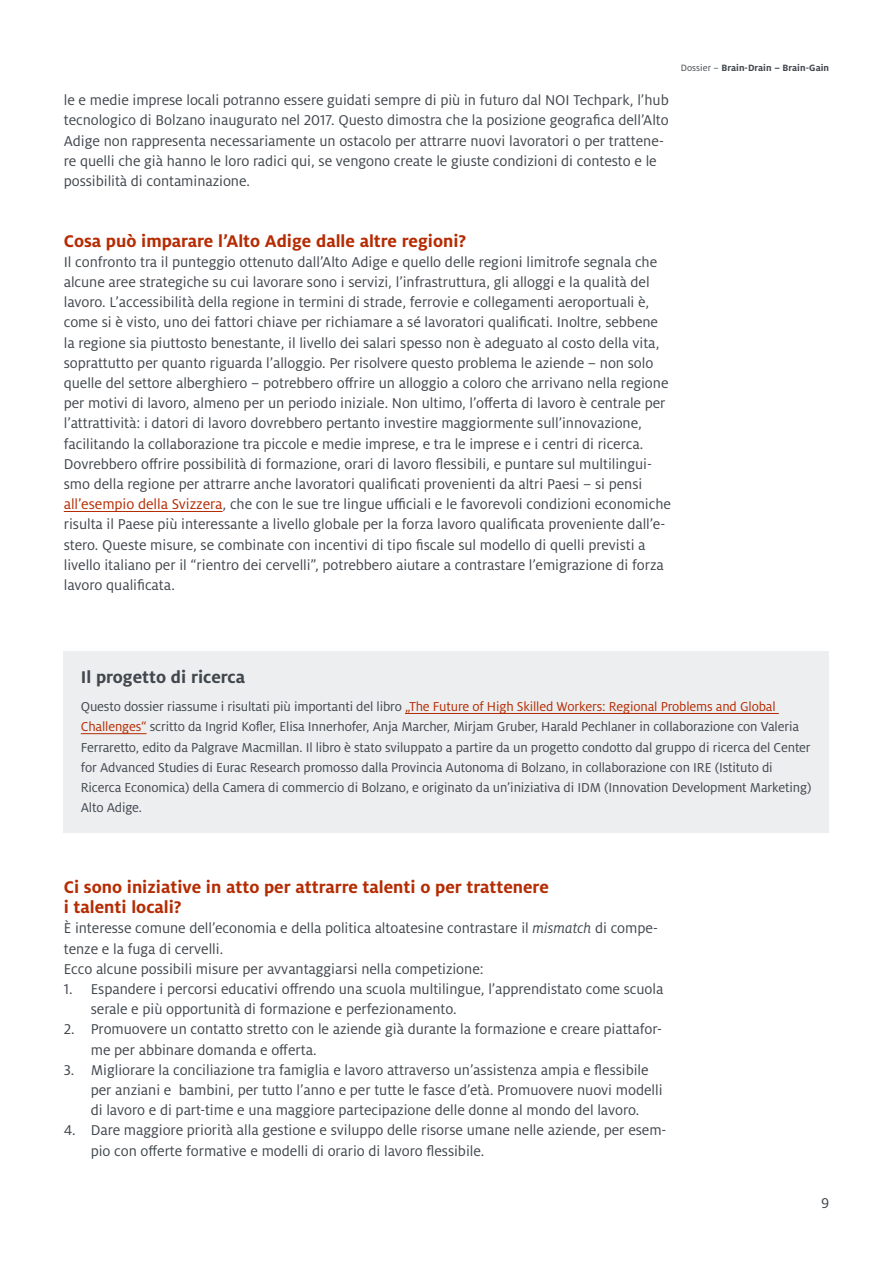
<style>
.page{position:relative;width:893px;height:1263px;background:#fff}
.page>*{position:absolute;margin:0;border:0;box-sizing:border-box;transform-origin:0 0}
.t1{font:700 18.75px/20.2px "Milo Pro";color:#b52c03}
.t2{font:700 18.75px "Milo Pro";color:#41474d}
.t3{font:15.75px/20.2px "Milo Pro";letter-spacing:-.005em;color:#41474d}
.t4{font:14.25px/20.2px "Milo Pro";letter-spacing:-.01em;color:#41474d}
.t5{font:700 10.2px "Milo Pro";letter-spacing:.005em;color:#41474d}
.s1{font-weight:400}
.s2{color:#b52c03}
.s3{font-style:italic}
</style>
<div class="page">
<hr style="left:64px;top:511px;width:159px;height:1px;background:#b52c03">
<div style="left:64px;top:651px;width:765px;height:181px;background:#eceef0"></div>
<hr style="left:405px;top:713px;width:374px;height:1px;background:#b52c03">
<hr style="left:81px;top:733px;width:66px;height:1px;background:#b52c03">
<p class="t3" style="left:64px;top:90px;width:606px">le e medie imprese locali potranno essere guidati sempre di più in futuro dal NOI Techpark, l’hub tecnologico di Bolzano inaugurato nel 2017. Questo dimostra che la posizione geografica dell’Alto Adige non rappresenta necessariamente un ostacolo per attrarre nuovi lavoratori o per trattene&shy;re quelli che già hanno le loro radici qui, se vengono create le giuste condizioni di contesto e le possibilità di contaminazione.</p>
<p class="t5" style="left:681px;top:62px;width:150px"><span class="s1">Dossier –</span> Brain-Drain – Brain-Gain</p>
<p class="t1" style="left:64px;top:231px;width:404px">Cosa può imparare l’Alto Adige dalle altre regioni?</p>
<p class="t3" style="left:64px;top:252px;width:609px">Il confronto tra il punteggio ottenuto dall’Alto Adige e quello delle regioni limitrofe segnala che alcune aree strategiche su cui lavorare sono i servizi, l’infrastruttura, gli alloggi e la qualità del lavoro. L’accessibilità della regione in termini di strade, ferrovie e collegamenti aeroportuali è, come si è visto, uno dei fattori chiave per richiamare a sé lavoratori qualificati. Inoltre, sebbene la regione sia piuttosto benestante, il livello dei salari spesso non è adeguato al costo della vita, soprattutto per quanto riguarda l’alloggio. Per risolvere questo problema le aziende – non solo quelle del settore alberghiero – potrebbero offrire un alloggio a coloro che arrivano nella regione per motivi di lavoro, almeno per un periodo iniziale. Non ultimo, l’offerta di lavoro è centrale per l’attrattività: i datori di lavoro dovrebbero pertanto investire maggiormente sull’innovazione, facilitando la collaborazione tra piccole e medie imprese, e tra le imprese e i centri di ricerca.<br>Dovrebbero offrire possibilità di formazione, orari di lavoro flessibili, e puntare sul multilingui&shy;smo della regione per attrarre anche lavoratori qualificati provenienti da altri Paesi – si pensi <span class="s2">all’esempio della Svizzera</span>, che con le sue tre lingue ufficiali e le favorevoli condizioni economiche risulta il Paese più interessante a livello globale per la forza lavoro qualificata proveniente dall’e&shy;stero. Queste misure, se combinate con incentivi di tipo fiscale sul modello di quelli previsti a livello italiano per il “rientro dei cervelli”, potrebbero aiutare a contrastare l’emigrazione di forza lavoro qualificata.</p>
<p class="t2" style="left:81px;top:666px;width:166px">Il progetto di ricerca</p>
<p class="t4" style="left:81px;top:697px;width:732px">Questo dossier riassume i risultati più importanti del libro <span class="s2">„The Future of High Skilled Workers: Regional Problems and Global Challenges“</span> scritto da Ingrid Kofler, Elisa Innerhofer, Anja Marcher, Mirjam Gruber, Harald Pechlaner in collaborazione con Valeria Ferraretto, edito da Palgrave Macmillan. Il libro è stato sviluppato a partire da un progetto condotto dal gruppo di ricerca del Center for Advanced Studies di Eurac Research promosso dalla Provincia Autonoma di Bolzano, in collaborazione con IRE (Istituto di Ricerca Economica) della Camera di commercio di Bolzano, e originato da un’iniziativa di IDM (Innovation Development Marketing)<br>Alto Adige.</p>
<p class="t1" style="left:64px;top:877px;width:487px">Ci sono iniziative in atto per attrarre talenti o per trattenere i talenti locali?</p>
<p class="t3" style="left:64px;top:918px;width:596px">È interesse comune dell’economia e della politica altoatesine contrastare il <span class="s3">mismatch</span> di compe&shy;tenze e la fuga di cervelli.<br>Ecco alcune possibili misure per avvantaggiarsi nella competizione:</p>
<p class="t3" style="left:91px;top:979px;width:574px;text-indent:-27px">1. Espandere i percorsi educativi offrendo una scuola multilingue, l’apprendistato come scuola serale e più opportunità di formazione e perfezionamento.</p>
<p class="t3" style="left:91px;top:1019px;width:573px;text-indent:-27px">2. Promuovere un contatto stretto con le aziende già durante la formazione e creare piattafor&shy;me per abbinare domanda e offerta.</p>
<p class="t3" style="left:91px;top:1060px;width:573px;text-indent:-27px">3. Migliorare la conciliazione tra famiglia e lavoro attraverso un’assistenza ampia e flessibile per anziani e bambini, per tutto l’anno e per tutte le fasce d’età. Promuovere nuovi modelli di lavoro e di part-time e una maggiore partecipazione delle donne al mondo del lavoro.</p>
<p class="t3" style="left:91px;top:1120px;width:577px;text-indent:-27px">4. Dare maggiore priorità alla gestione e sviluppo delle risorse umane nelle aziende, per esem&shy;pio con offerte formative e modelli di orario di lavoro flessibile.</p>
<p class="t3" style="left:821px;top:1193px;width:10px">9</p>
</div>
